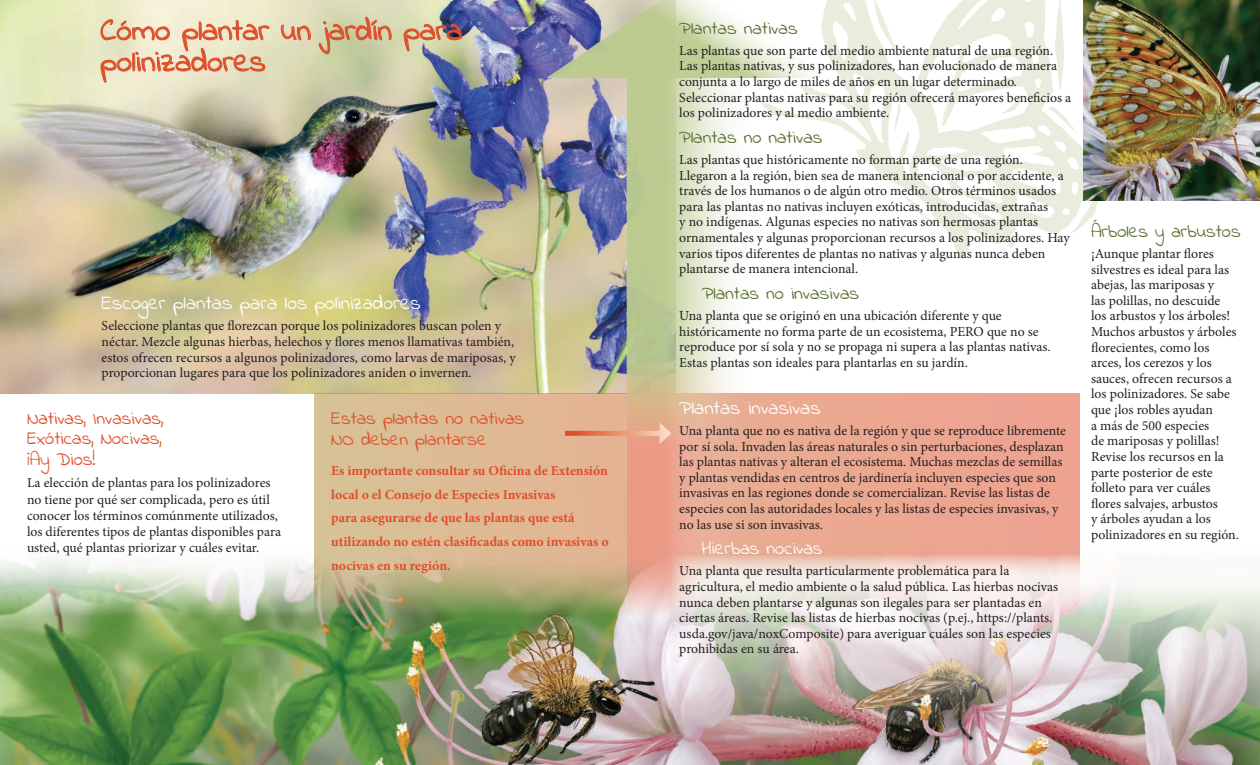
<style>
.page{position:relative;width:1260px;height:765px;background:#fff}
.page>*{position:absolute;margin:0;border:0;box-sizing:border-box;transform-origin:0 0}
.HansonsHand_headline{font:31.25px/31.2px "Indie Flower";color:#df4e2b}
.HansonsHand_headline-2{font:20px "Indie Flower";color:#fff}
.HoeflerText_body_cop{font:20px "Indie Flower";color:#fff}
.HansonsHand_small_he{font:18.75px/21.2px "Indie Flower";color:#df4e2b}
.HansonsHand_small_he-2{font:18.75px "Indie Flower";color:#5a7035}
.HansonsHand_small_he-3{font:18.75px "Indie Flower";color:#fff}
.HoeflerText_body_cop-2{font:13.75px/15.6px "Minion Pro";color:#231f20}
.HoeflerText_body_cop-3{font:700 13.75px/23.8px "Minion Pro";color:#df4e2b}
</style>
<div class="page">
<img style="left:0;top:0;width:546px;height:394px">
<svg style="left:314px;top:394px;width:766px;height:149px"></svg>
<svg style="left:546px;top:0;width:300px;height:543px"></svg>
<img style="left:0;top:543px;width:1260px;height:222px">
<svg style="left:1090px;top:201px;width:8px;height:18px"></svg>
<svg style="left:761px;top:0;width:329px;height:258px"></svg>
<svg style="left:1007px;top:235px;width:12px;height:14px"></svg>
<svg style="left:565px;top:431px;width:94px;height:5px"></svg>
<svg style="left:659px;top:422px;width:12px;height:22px"></svg>
<svg style="left:281px;top:24px;width:30px;height:16px"></svg>
<svg style="left:319px;top:17px;width:73px;height:37px"></svg>
<svg style="left:404px;top:24px;width:58px;height:27px"></svg>
<svg style="left:100px;top:19px;width:169px;height:64px"></svg>
<img style="left:1084px;top:0;width:176px;height:201px">
<img style="left:671px;top:555px;width:589px;height:182px">
<p class="HansonsHand_headline" style="left:100px;top:17px;width:363px">Cómo plantar un jardín para polinizadores</p>
<p class="HansonsHand_small_he-2" style="left:679px;top:15px;width:120px">Plantas nativas</p>
<p class="HoeflerText_body_cop-2" style="left:679px;top:43px;width:393px">Las plantas que son parte del medio ambiente natural de una región.<br>Las plantas nativas, y sus polinizadores, han evolucionado de manera conjunta a lo largo de miles de años en un lugar determinado.<br>Seleccionar plantas nativas para su región ofrecerá mayores beneficios a los polinizadores y al medio ambiente.</p>
<p class="HansonsHand_small_he-2" style="left:679px;top:124px;width:145px">Plantas no nativas</p>
<p class="HoeflerText_body_cop-2" style="left:679px;top:152px;width:392px">Las plantas que históricamente no forman parte de una región.<br>Llegaron a la región, bien sea de manera intencional o por accidente, a través de los humanos o de algún otro medio. Otros términos usados para las plantas no nativas incluyen exóticas, introducidas, extrañas<br>y no indígenas. Algunas especies no nativas son hermosas plantas ornamentales y algunas proporcionan recursos a los polinizadores. Hay varios tipos diferentes de plantas no nativas y algunas nunca deben plantarse de manera intencional.</p>
<p class="HansonsHand_small_he-2" style="left:702px;top:281px;width:159px">Plantas no invasivas</p>
<p class="HoeflerText_body_cop-2" style="left:679px;top:308px;width:373px">Una planta que se originó en una ubicación diferente y que históricamente no forma parte de un ecosistema, PERO que no se reproduce por sí sola y no se propaga ni supera a las plantas nativas.<br>Estas plantas son ideales para plantarlas en su jardín.</p>
<p class="HoeflerText_body_cop" style="left:679px;top:394px;width:143px">Plantas invasivas</p>
<p class="HoeflerText_body_cop-2" style="left:679px;top:423px;width:388px">Una planta que no es nativa de la región y que se reproduce libremente por sí sola. Invaden las áreas naturales o sin perturbaciones, desplazan las plantas nativas y alteran el ecosistema. Muchas mezclas de semillas y plantas vendidas en centros de jardinería incluyen especies que son invasivas en las regiones donde se comercializan. Revise las listas de especies con las autoridades locales y las listas de especies invasivas, y no las use si son invasivas.</p>
<p class="HansonsHand_small_he-3" style="left:702px;top:536px;width:122px">Hierbas nocivas</p>
<p class="HoeflerText_body_cop-2" style="left:679px;top:563px;width:380px">Una planta que resulta particularmente problemática para la agricultura, el medio ambiente o la salud pública. Las hierbas nocivas nunca deben plantarse y algunas son ilegales para ser plantadas en ciertas áreas. Revise las listas de hierbas nocivas (p.ej., https://plants. usda.gov/java/noxComposite) para averiguar cuáles son las especies prohibidas en su área.</p>
<p class="HansonsHand_headline-2" style="left:102px;top:290px;width:321px">Escoger plantas para los polinizadores</p>
<p class="HoeflerText_body_cop-2" style="left:102px;top:318px;width:416px">Seleccione plantas que florezcan porque los polinizadores buscan polen y néctar. Mezcle algunas hierbas, helechos y flores menos llamativas también, estos ofrecen recursos a algunos polinizadores, como larvas de mariposas, y proporcionan lugares para que los polinizadores aniden o invernen.</p>
<p class="HansonsHand_small_he" style="left:27px;top:409px;width:138px">Nativas, Invasivas,</p>
<p class="HansonsHand_small_he" style="left:27px;top:429px;width:136px">Exóticas, Nocivas,</p>
<p class="HansonsHand_small_he" style="left:27px;top:450px;width:70px">¡Ay Dios!</p>
<p class="HoeflerText_body_cop-2" style="left:27px;top:475px;width:256px;line-height:16.2px">La elección de plantas para los polinizadores no tiene por qué ser complicada, pero es útil conocer los términos comúnmente utilizados, los diferentes tipos de plantas disponibles para usted, qué plantas priorizar y cuáles evitar.</p>
<p class="HansonsHand_small_he" style="left:331px;top:409px;width:195px">Estas plantas no nativas<br>NO deben plantarse</p>
<p class="HoeflerText_body_cop-3" style="left:331px;top:458px;width:278px">Es importante consultar su Oficina de Extensión local o el Consejo de Especies Invasivas</p>
<p class="HoeflerText_body_cop-3" style="left:331px;top:506px;width:279px">para asegurarse de que las plantas que está utilizando no estén clasificadas como invasivas o nocivas en su región.</p>
<p class="HansonsHand_small_he-2" style="left:1091px;top:218px;width:151px">Árboles y arbustos</p>
<p class="HoeflerText_body_cop-2" style="left:1091px;top:246px;width:149px">¡Aunque plantar flores silvestres es ideal para las abejas, las mariposas y<br>las polillas, no descuide los arbustos y los árboles!<br>Muchos arbustos y árboles florecientes, como los arces, los cerezos y los sauces, ofrecen recursos a los polinizadores. Se sabe que ¡los robles ayudan<br>a más de 500 especies<br>de mariposas y polillas!<br>Revise los recursos en la parte posterior de este folleto para ver cuáles flores salvajes, arbustos<br>y árboles ayudan a los polinizadores en su región.</p>
</div>
